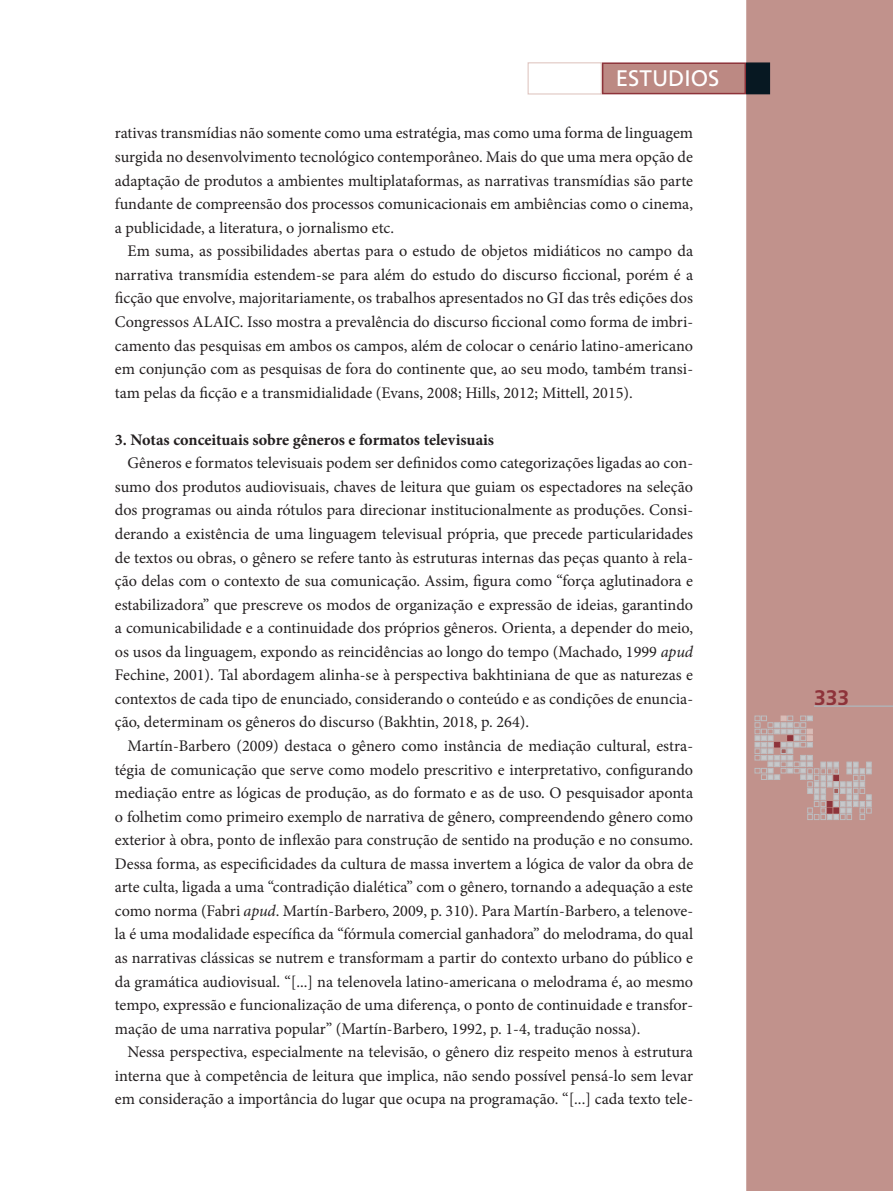
<style>
.page{position:relative;width:893px;height:1191px;background:#fff}
.page>*{position:absolute;margin:0;border:0;box-sizing:border-box;transform-origin:0 0}
.t1{font:22.5px "Frutiger";color:#fff}
.t2{font:700 21px "Frutiger";color:#8e333a}
.t3{font:16.2px/23.5px "Minion Pro";color:#231f20;text-align:justify}
.t4{font:700 16.2px "Minion Pro";letter-spacing:-.005em;color:#231f20}
.s1{font-style:italic}
</style>
<div class="page">
<div style="left:746px;top:0;width:147px;height:1191px;background:#c1928c"></div>
<div style="left:602px;top:62px;width:144px;height:32px;background:#bc8983;border:2px solid #8e333a"></div>
<div style="left:746px;top:62px;width:24px;height:32px;background:#071822"></div>
<div style="left:528px;top:62px;width:74px;height:33px;border:1px solid #e0c7c2"></div>
<svg style="left:755px;top:716px;width:116px;height:103px;background:#bf9e9b"></svg>
<hr style="left:814px;top:706px;width:79px;height:1px;background:#b2b3b7">
<h1 class="t1" style="left:616px;top:65px;width:105px">ESTUDIOS</h1>
<p class="t3" style="left:115px;top:122px;width:580px">rativas transmídias não somente como uma estratégia, mas como uma forma de linguagem surgida no desenvolvimento tecnológico contemporâneo. Mais do que uma mera opção de adaptação de produtos a ambientes multiplataformas, as narrativas transmídias são parte fundante de compreensão dos processos comunicacionais em ambiências como o cinema, a publicidade, a literatura, o jornalismo etc.</p>
<p class="t3" style="left:115px;top:239px;width:580px;text-indent:13px">Em suma, as possibilidades abertas para o estudo de objetos midiáticos no campo da narrativa transmídia estendem-se para além do estudo do discurso ficcional, porém é a ficção que envolve, majoritariamente, os trabalhos apresentados no GI das três edições dos Congressos ALAIC. Isso mostra a prevalência do discurso ficcional como forma de imbri&shy;camento das pesquisas em ambos os campos, além de colocar o cenário latino-americano em conjunção com as pesquisas de fora do continente que, ao seu modo, também transi&shy;tam pelas da ficção e a transmidialidade (Evans, 2008; Hills, 2012; Mittell, 2015).</p>
<p class="t4" style="left:115px;top:428px;width:381px">3. Notas conceituais sobre gêneros e formatos televisuais</p>
<p class="t3" style="left:115px;top:451px;width:580px;text-indent:13px">Gêneros e formatos televisuais podem ser definidos como categorizações ligadas ao con&shy;sumo dos produtos audiovisuais, chaves de leitura que guiam os espectadores na seleção dos programas ou ainda rótulos para direcionar institucionalmente as produções. Consi&shy;derando a existência de uma linguagem televisual própria, que precede particularidades de textos ou obras, o gênero se refere tanto às estruturas internas das peças quanto à rela&shy;ção delas com o contexto de sua comunicação. Assim, figura como “força aglutinadora e estabilizadora” que prescreve os modos de organização e expressão de ideias, garantindo a comunicabilidade e a continuidade dos próprios gêneros. Orienta, a depender do meio, os usos da linguagem, expondo as reincidências ao longo do tempo (Machado, 1999 <span class="s1">apud </span>Fechine, 2001). Tal abordagem alinha-se à perspectiva bakhtiniana de que as naturezas e contextos de cada tipo de enunciado, considerando o conteúdo e as condições de enuncia&shy;ção, determinam os gêneros do discurso (Bakhtin, 2018, p. 264).</p>
<p class="t3" style="left:115px;top:734px;width:580px;text-indent:13px">Martín-Barbero (2009) destaca o gênero como instância de mediação cultural, estra&shy;tégia de comunicação que serve como modelo prescritivo e interpretativo, configurando mediação entre as lógicas de produção, as do formato e as de uso. O pesquisador aponta o folhetim como primeiro exemplo de narrativa de gênero, compreendendo gênero como exterior à obra, ponto de inflexão para construção de sentido na produção e no consumo.<br>Dessa forma, as especificidades da cultura de massa invertem a lógica de valor da obra de arte culta, ligada a uma “contradição dialética” com o gênero, tornando a adequação a este como norma (Fabri <span class="s1">apud</span>. Martín-Barbero, 2009, p. 310). Para Martín-Barbero, a telenove&shy;la é uma modalidade específica da “fórmula comercial ganhadora” do melodrama, do qual as narrativas clássicas se nutrem e transformam a partir do contexto urbano do público e da gramática audiovisual. “[...] na telenovela latino-americana o melodrama é, ao mesmo tempo, expressão e funcionalização de uma diferença, o ponto de continuidade e transfor&shy;mação de uma narrativa popular” (Martín-Barbero, 1992, p. 1-4, tradução nossa).</p>
<p class="t3" style="left:115px;top:1040px;width:580px;text-indent:13px">Nessa perspectiva, especialmente na televisão, o gênero diz respeito menos à estrutura interna que à competência de leitura que implica, não sendo possível pensá-lo sem levar em consideração a importância do lugar que ocupa na programação. “[...] cada texto tele-</p>
<p class="t2" style="left:814px;top:685px;width:37px">333</p>
</div>
